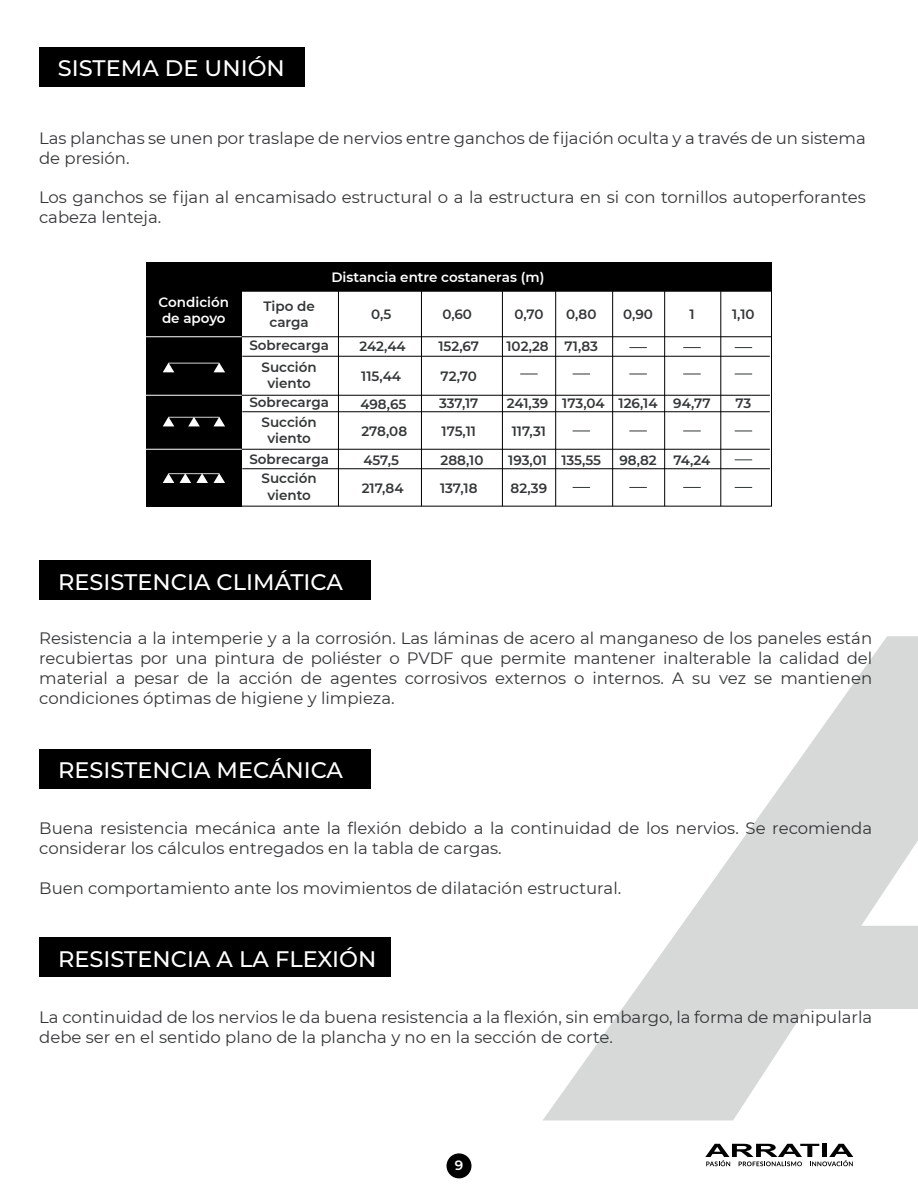
<style>
.page{position:relative;width:918px;height:1188px;background:#fff}
.page>*{position:absolute;margin:0;border:0;box-sizing:border-box;transform-origin:0 0}
.t1{font:500 22.5px "Montserrat";color:#fff}
.t2{font:16.5px/19.8px "Montserrat";color:#333637}
.t3{font:600 13.5px/16.2px "Montserrat";color:#333637;text-align:center}
.t4{font:600 13.5px/16.2px "Montserrat";color:#fff}
</style>
<div class="page">
<svg style="left:543px;top:636px;width:375px;height:484px"></svg>
<svg style="left:705px;top:1144px;width:148px;height:22px"></svg>
<div style="left:447px;top:1153px;width:24px;height:25px;background:#000;border-radius:50%"></div>
<div style="left:39px;top:561px;width:332px;height:39px;background:#000"></div>
<div style="left:39px;top:749px;width:332px;height:39px;background:#000"></div>
<div style="left:39px;top:938px;width:352px;height:39px;background:#000"></div>
<div style="left:39px;top:47px;width:266px;height:40px;background:#000"></div>
<div style="left:146px;top:271px;width:96px;height:235px;background:#000"></div>
<div style="left:146px;top:262px;width:626px;height:29px;background:#000"></div>
<svg style="left:520px;top:374px;width:18px;height:1px"></svg>
<svg style="left:573px;top:374px;width:17px;height:1px"></svg>
<svg style="left:629px;top:374px;width:18px;height:1px"></svg>
<svg style="left:683px;top:374px;width:18px;height:1px"></svg>
<svg style="left:735px;top:374px;width:17px;height:1px"></svg>
<svg style="left:573px;top:431px;width:17px;height:1px"></svg>
<svg style="left:629px;top:431px;width:18px;height:1px"></svg>
<svg style="left:683px;top:431px;width:18px;height:1px"></svg>
<svg style="left:735px;top:431px;width:17px;height:1px"></svg>
<svg style="left:573px;top:487px;width:17px;height:1px"></svg>
<svg style="left:629px;top:487px;width:18px;height:1px"></svg>
<svg style="left:683px;top:487px;width:18px;height:1px"></svg>
<svg style="left:735px;top:487px;width:17px;height:1px"></svg>
<svg style="left:735px;top:459px;width:17px;height:1px"></svg>
<svg style="left:629px;top:347px;width:18px;height:1px"></svg>
<svg style="left:683px;top:347px;width:18px;height:1px"></svg>
<svg style="left:735px;top:347px;width:17px;height:1px"></svg>
<div style="left:148px;top:291px;width:624px;height:216px;border:1px solid #000"></div>
<hr style="left:242px;top:336px;width:529px;height:1px;background:#000">
<hr style="left:242px;top:356px;width:528px;height:1px;background:#000">
<hr style="left:242px;top:395px;width:528px;height:1px;background:#000">
<hr style="left:242px;top:411px;width:528px;height:1px;background:#000">
<hr style="left:242px;top:449px;width:528px;height:1px;background:#000">
<hr style="left:242px;top:468px;width:528px;height:1px;background:#000">
<hr style="left:241px;top:292px;width:1px;height:214px;background:#000001">
<hr style="left:338px;top:291px;width:1px;height:215px;background:#000">
<hr style="left:421px;top:291px;width:1px;height:215px;background:#000">
<hr style="left:502px;top:291px;width:1px;height:215px;background:#000">
<hr style="left:555px;top:291px;width:1px;height:215px;background:#000">
<hr style="left:612px;top:291px;width:1px;height:215px;background:#000">
<hr style="left:664px;top:291px;width:1px;height:215px;background:#000">
<hr style="left:720px;top:291px;width:1px;height:215px;background:#000">
<hr style="left:146px;top:395px;width:96px;height:1px;background:#fff">
<hr style="left:146px;top:336px;width:96px;height:1px;background:#fff">
<hr style="left:146px;top:449px;width:96px;height:1px;background:#fff">
<svg style="left:163px;top:363px;width:62px;height:9px"></svg>
<svg style="left:163px;top:417px;width:62px;height:9px"></svg>
<svg style="left:163px;top:473px;width:62px;height:10px"></svg>
<h1 class="t1" style="left:58px;top:53px;width:228px">SISTEMA DE UNIÓN</h1>
<p class="t2" style="left:39px;top:127px;width:828px">Las planchas se unen por traslape de nervios entre ganchos de fijación oculta y a través de un sistema de presión.</p>
<p class="t2" style="left:39px;top:187px;width:828px">Los ganchos se fijan al encamisado estructural o a la estructura en si con tornillos autoperforantes cabeza lenteja.</p>
<p class="t4" style="left:159px;top:294px;width:72px">Condición de apoyo</p>
<p class="t4" style="left:331px;top:269px;width:214px">Distancia entre costaneras (m)</p>
<p class="t3" style="left:264px;top:298px;width:53px">Tipo de carga</p>
<p class="t3" style="left:262px;top:358px;width:57px">Succión viento</p>
<p class="t3" style="left:249px;top:336px;width:81px">Sobrecarga</p>
<p class="t3" style="left:442px;top:305px;width:31px">0,60</p>
<p class="t3" style="left:514px;top:305px;width:31px">0,70</p>
<p class="t3" style="left:566px;top:305px;width:32px">0,80</p>
<p class="t3" style="left:623px;top:305px;width:31px">0,90</p>
<p class="t3" style="left:689px;top:305px;width:7px">1</p>
<p class="t3" style="left:732px;top:305px;width:24px">1,10</p>
<p class="t3" style="left:371px;top:305px;width:22px">0,5</p>
<p class="t3" style="left:359px;top:338px;width:48px">242,44</p>
<p class="t3" style="left:361px;top:368px;width:41px">115,44</p>
<p class="t3" style="left:441px;top:368px;width:38px">72,70</p>
<p class="t3" style="left:438px;top:338px;width:42px">152,67</p>
<p class="t3" style="left:507px;top:338px;width:93px">102,28 71,83</p>
<p class="t3" style="left:249px;top:394px;width:81px">Sobrecarga</p>
<p class="t3" style="left:360px;top:396px;width:47px">498,65</p>
<p class="t3" style="left:439px;top:395px;width:41px">337,17</p>
<p class="t3" style="left:507px;top:395px;width:205px">241,39 173,04 126,14 94,77</p>
<p class="t3" style="left:735px;top:395px;width:17px">73</p>
<p class="t3" style="left:262px;top:413px;width:57px">Succión viento</p>
<p class="t3" style="left:361px;top:423px;width:47px">278,08</p>
<p class="t3" style="left:442px;top:423px;width:36px">175,11</p>
<p class="t3" style="left:512px;top:423px;width:36px">117,31</p>
<p class="t3" style="left:249px;top:450px;width:81px">Sobrecarga</p>
<p class="t3" style="left:363px;top:451px;width:37px">457,5</p>
<p class="t3" style="left:441px;top:451px;width:44px">288,10</p>
<p class="t3" style="left:508px;top:451px;width:94px">193,01 135,55</p>
<p class="t3" style="left:619px;top:451px;width:93px">98,82 74,24</p>
<p class="t3" style="left:262px;top:470px;width:57px">Succión viento</p>
<p class="t3" style="left:362px;top:479px;width:43px">217,84</p>
<p class="t3" style="left:440px;top:479px;width:39px">137,18</p>
<p class="t3" style="left:511px;top:479px;width:38px">82,39</p>
<h1 class="t1" style="left:58px;top:566px;width:286px">RESISTENCIA CLIMÁTICA</h1>
<p class="t2" style="left:39px;top:628px;width:835px;text-align:justify">Resistencia a la intemperie y a la corrosión. Las láminas de acero al manganeso de los paneles están recubiertas por una pintura de poliéster o PVDF que permite mantener inalterable la calidad del material a pesar de la acción de agentes corrosivos externos o internos. A su vez se mantienen condiciones óptimas de higiene y limpieza.</p>
<h1 class="t1" style="left:58px;top:754px;width:286px">RESISTENCIA MECÁNICA</h1>
<p class="t2" style="left:39px;top:818px;width:834px">Buena resistencia mecánica ante la flexión debido a la continuidad de los nervios. Se recomienda considerar los cálculos entregados en la tabla de cargas.</p>
<p class="t2" style="left:39px;top:877px;width:584px">Buen comportamiento ante los movimientos de dilatación estructural.</p>
<h1 class="t1" style="left:58px;top:943px;width:320px">RESISTENCIA A LA FLEXIÓN</h1>
<p class="t2" style="left:39px;top:1006px;width:834px">La continuidad de los nervios le da buena resistencia a la flexión, sin embargo, la forma de manipularla debe ser en el sentido plano de la plancha y no en la sección de corte.</p>
<p class="t4" style="left:455px;top:1157px;width:10px">9</p>
</div>
